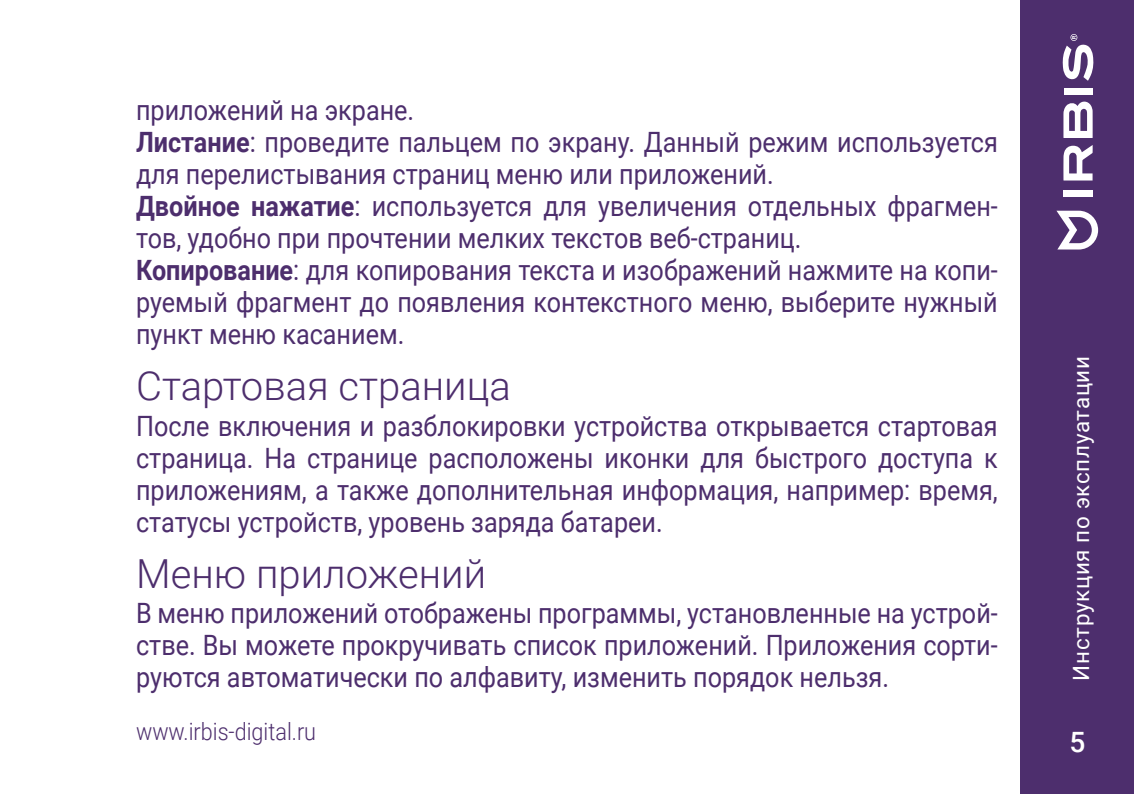
<style>
.page{position:relative;width:1134px;height:794px;background:#fff}
.page>*{position:absolute;margin:0;border:0;box-sizing:border-box;transform-origin:0 0}
.t1{font:300 40px "Roboto";color:#4d2e6d}
.Основной{font:28px/32px "Roboto";color:#4d2e6d;text-align:justify;scale:.9 1}
.t2{font:500 28px "Roboto";color:#fff}
.t3{font:300 24px "Roboto";color:#4d2e6d;scale:.9 1}
.t4{font:22.4px "Roboto";letter-spacing:.03em;color:#fff}
.s1{font-weight:700}
</style>
<div class="page">
<div style="left:1020px;top:0;width:114px;height:794px;background:#4d2e6d"></div>
<svg style="left:1056px;top:211px;width:42px;height:38px"></svg>
<svg style="left:1063px;top:101px;width:30px;height:37px"></svg>
<svg style="left:1063px;top:145px;width:30px;height:35px"></svg>
<div style="left:1063px;top:190px;width:29px;height:7px;background:#fff"></div>
<div style="left:1063px;top:88px;width:29px;height:7px;background:#fff"></div>
<svg style="left:1062px;top:35px;width:32px;height:46px"></svg>
<p class="Основной" style="left:136px;top:93px;width:311px">приложений на экране.</p>
<p class="Основной" style="left:136px;top:125px;width:959px"><span class="s1">Листание</span>: проведите пальцем по экрану. Данный режим используется для перелистывания страниц меню или приложений.</p>
<p class="Основной" style="left:136px;top:189px;width:959px"><span class="s1">Двойное нажатие</span>: используется для увеличения отдельных фрагмен&shy;тов, удобно при прочтении мелких текстов веб-страниц.</p>
<p class="Основной" style="left:136px;top:253px;width:959px"><span class="s1">Копирование</span>: для копирования текста и изображений нажмите на копи&shy;руемый фрагмент до появления контекстного меню, выберите нужный пункт меню касанием.</p>
<h1 class="t1" style="left:136px;top:358px;width:376px">Стартовая страница</h1>
<p class="Основной" style="left:136px;top:408px;width:959px">После включения и разблокировки устройства открывается стартовая страница. На странице расположены иконки для быстрого доступа к приложениям, а также дополнительная информация, например: время, статусы устройств, уровень заряда батареи.</p>
<h1 class="t1" style="left:136px;top:545px;width:352px">Меню приложений</h1>
<p class="Основной" style="left:136px;top:596px;width:959px">В меню приложений отображены программы, установленные на устрой&shy;стве. Вы можете прокручивать список приложений. Приложения сорти&shy;руются автоматически по алфавиту, изменить порядок нельзя.</p>
<p class="t3" style="left:136px;top:714px;width:202px">www.irbis-digital.ru</p>
<p class="t4" style="left:1065px;top:680px;width:326px;rotate:-90deg">Инструкция по эксплуатации</p>
<p class="t2" style="left:1069px;top:722px;width:17px">5</p>
</div>
